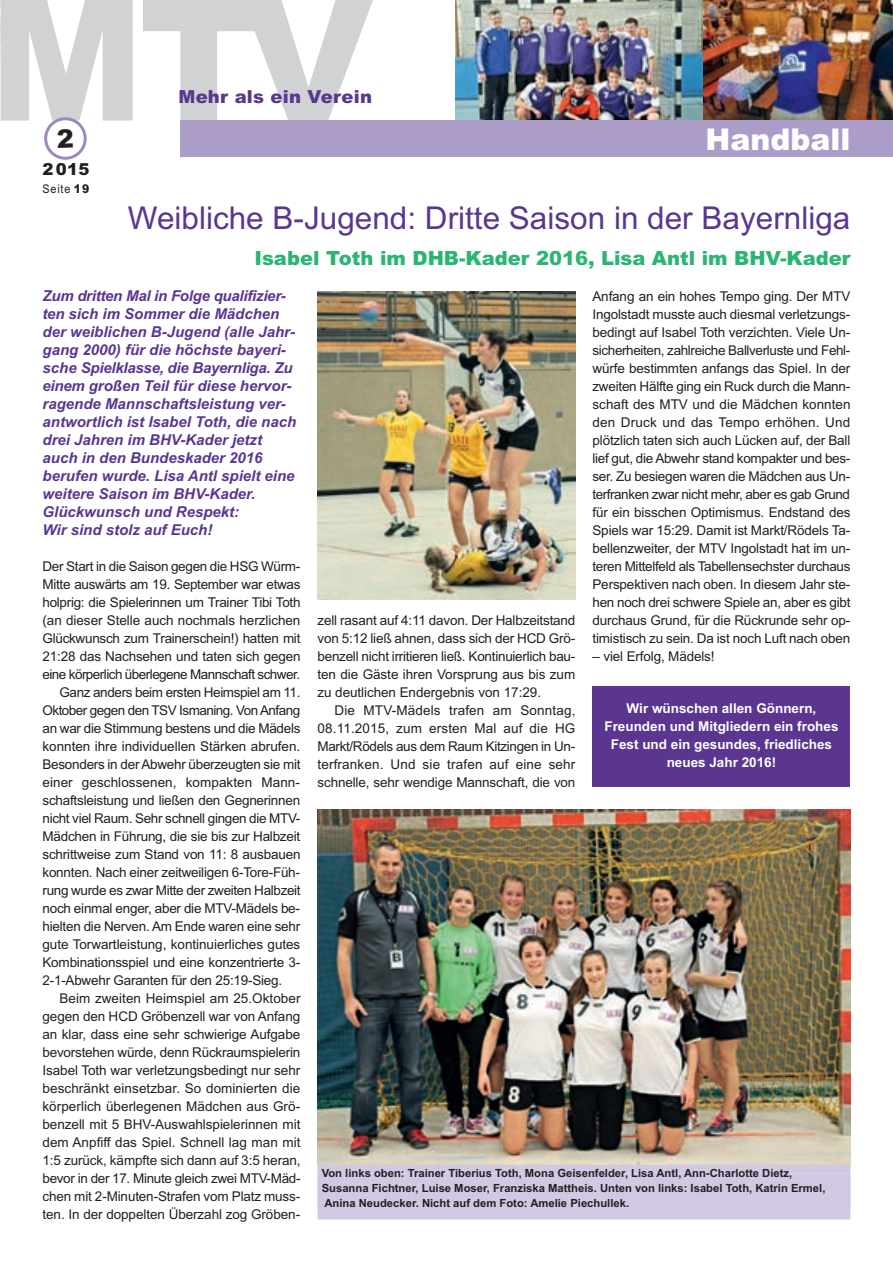
<style>
.page{position:relative;width:893px;height:1263px;background:#fff}
.page>*{position:absolute;margin:0;border:0;box-sizing:border-box;transform-origin:0 0}
.t1{font:31.5px "Arial";color:#5a3690}
.t2{font:900 30px "Arial";color:#fff}
.t3{font:900 19.5px "Arial";color:#2bb572}
.t4{font:900 18px "Arial";letter-spacing:.015em;color:#5a3690}
.t5{font:900 16.5px "Arial";color:#231f20}
.t6{font:italic 700 15px/18px "Arial";color:#5a3690}
.t7{font:13.5px/18px "Arial";letter-spacing:-.015em;color:#231f20;text-align:justify}
.t8{font:13.5px "Arial";letter-spacing:.005em;color:#231f20}
.t9{font:700 13.5px/18px "Arial";color:#fff;text-align:center}
.t10{font:13.5px "Arial";letter-spacing:-.04em;color:#231f20}
.t11{font:12px "Arial";letter-spacing:.075em;color:#231f20;scale:.9 1}
.t12{font:700 11.25px/15px "Arial";color:#231f20}
.s1{font-weight:900}
</style>
<div class="page">
<img style="left:703px;top:0;width:190px;height:121px">
<img style="left:455px;top:0;width:248px;height:121px">
<svg style="left:143px;top:0;width:234px;height:121px"></svg>
<div style="left:180px;top:121px;width:713px;height:36px;background:#ac9cc8"></div>
<img style="left:317px;top:292px;width:258px;height:307px">
<img style="left:317px;top:809px;width:533px;height:356px">
<div style="left:317px;top:1165px;width:533px;height:9px;background:#d1c8e1"></div>
<div style="left:317px;top:1174px;width:533px;height:15px;background:#d1c8e1"></div>
<div style="left:317px;top:1189px;width:533px;height:15px;background:#d1c8e1"></div>
<div style="left:317px;top:1204px;width:533px;height:15px;background:#d1c8e1"></div>
<div style="left:592px;top:687px;width:258px;height:100px;background:#5a3690"></div>
<svg style="left:0;top:0;width:133px;height:160px"></svg>
<p class="t5" style="left:43px;top:159px;width:48px">2015</p>
<p class="t11" style="left:42px;top:184px;width:54px">Seite <span class="s1">19</span></p>
<h3 class="t4" style="left:179px;top:85px;width:195px">Mehr als ein Verein</h3>
<h2 class="t2" style="left:705px;top:120px;width:147px">Handball</h2>
<h1 class="t1" style="left:128px;top:206px;width:724px">Weibliche B-Jugend: Dritte Saison in der Bayernliga</h1>
<h3 class="t3" style="left:254px;top:246px;width:597px">Isabel Toth im DHB-Kader 2016, Lisa Antl im BHV-Kader</h3>
<p class="t6" style="left:43px;top:288px;width:255px">Zum dritten Mal in Folge qualifizier&shy;ten sich im Sommer die Mädchen der weiblichen B-Jugend (alle Jahr&shy;gang 2000) für die höchste bayeri&shy;sche Spielklasse, die Bayernliga. Zu einem großen Teil für diese hervor&shy;ragende Mannschaftsleistung ver&shy;antwortlich ist Isabel Toth, die nach drei Jahren im BHV-Kader jetzt auch in den Bundeskader 2016 berufen wurde. Lisa Antl spielt eine weitere Saison im BHV-Kader.<br>Glückwunsch und Respekt:<br>Wir sind stolz auf Euch!</p>
<p class="t7" style="left:43px;top:558px;width:259px">Der Start in die Saison gegen die HSG Würm-</p>
<p class="t7" style="left:43px;top:576px;width:260px">Mitte auswärts am 19. September war etwas</p>
<p class="t7" style="left:43px;top:594px;width:260px">holprig: die Spielerinnen um Trainer Tibi Toth</p>
<p class="t7" style="left:43px;top:612px;width:259px">(an dieser Stelle auch nochmals herzlichen</p>
<p class="t7" style="left:43px;top:630px;width:259px">Glückwunsch zum Trainerschein!) hatten mit</p>
<p class="t7" style="left:43px;top:648px;width:259px">21:28 das Nachsehen und taten sich gegen</p>
<p class="t10" style="left:43px;top:669px;width:259px">eine körperlich überlegene Mannschaft schwer.</p>
<p class="t7" style="left:60px;top:684px;width:242px">Ganz anders beim ersten Heimspiel am 11.</p>
<p class="t10" style="left:43px;top:705px;width:259px">Oktober gegen den TSV Ismaning. Von Anfang</p>
<p class="t7" style="left:43px;top:720px;width:259px">an war die Stimmung bestens und die Mädels</p>
<p class="t7" style="left:43px;top:738px;width:259px">konnten ihre individuellen Stärken abrufen.</p>
<p class="t7" style="left:43px;top:756px;width:259px">Besonders in der Abwehr überzeugten sie mit</p>
<p class="t8" style="left:43px;top:777px;width:259px">einer geschlossenen, kompakten Mann-</p>
<p class="t7" style="left:43px;top:792px;width:259px">schaftsleistung und ließen den Gegnerinnen</p>
<p class="t7" style="left:43px;top:810px;width:259px">nicht viel Raum. Sehr schnell gingen die MTV-</p>
<p class="t7" style="left:43px;top:828px;width:259px">Mädchen in Führung, die sie bis zur Halbzeit</p>
<p class="t7" style="left:43px;top:846px;width:259px">schrittweise zum Stand von 11: 8 ausbauen</p>
<p class="t7" style="left:43px;top:864px;width:259px">konnten. Nach einer zeitweiligen 6-Tore-Füh-</p>
<p class="t7" style="left:43px;top:882px;width:260px">rung wurde es zwar Mitte der zweiten Halbzeit</p>
<p class="t7" style="left:43px;top:900px;width:259px">noch einmal enger, aber die MTV-Mädels be-</p>
<p class="t7" style="left:43px;top:918px;width:259px">hielten die Nerven. Am Ende waren eine sehr</p>
<p class="t7" style="left:43px;top:936px;width:259px">gute Torwartleistung, kontinuierliches gutes</p>
<p class="t7" style="left:43px;top:954px;width:259px">Kombinationsspiel und eine konzentrierte 3-</p>
<p class="t7" style="left:43px;top:972px;width:241px">2-1-Abwehr Garanten für den 25:19-Sieg.</p>
<p class="t8" style="left:60px;top:993px;width:243px">Beim zweiten Heimspiel am 25.Oktober</p>
<p class="t7" style="left:43px;top:1008px;width:259px">gegen den HCD Gröbenzell war von Anfang</p>
<p class="t7" style="left:43px;top:1026px;width:259px">an klar, dass eine sehr schwierige Aufgabe</p>
<p class="t7" style="left:43px;top:1044px;width:259px">bevorstehen würde, denn Rückraumspielerin</p>
<p class="t7" style="left:43px;top:1062px;width:259px">Isabel Toth war verletzungsbedingt nur sehr</p>
<p class="t8" style="left:43px;top:1083px;width:259px">beschränkt einsetzbar. So dominierten die</p>
<p class="t8" style="left:43px;top:1101px;width:259px">körperlich überlegenen Mädchen aus Grö-</p>
<p class="t7" style="left:43px;top:1116px;width:259px">benzell mit 5 BHV-Auswahlspielerinnen mit</p>
<p class="t7" style="left:43px;top:1134px;width:259px">dem Anpfiff das Spiel. Schnell lag man mit</p>
<p class="t7" style="left:43px;top:1152px;width:260px">1:5 zurück, kämpfte sich dann auf 3:5 heran,</p>
<p class="t7" style="left:43px;top:1170px;width:259px">bevor in der 17. Minute gleich zwei MTV-Mäd-</p>
<p class="t7" style="left:43px;top:1188px;width:259px">chen mit 2-Minuten-Strafen vom Platz muss-</p>
<p class="t7" style="left:43px;top:1206px;width:259px">ten. In der doppelten Überzahl zog Gröben-</p>
<p class="t7" style="left:592px;top:288px;width:260px">Anfang an ein hohes Tempo ging. Der MTV Ingolstadt musste auch diesmal verletzungs&shy;bedingt auf Isabel Toth verzichten. Viele Un&shy;sicherheiten, zahlreiche Ballverluste und Fehl&shy;würfe bestimmten anfangs das Spiel. In der zweiten Hälfte ging ein Ruck durch die Mann&shy;schaft des MTV und die Mädchen konnten den Druck und das Tempo erhöhen. Und plötzlich taten sich auch Lücken auf, der Ball lief gut, die Abwehr stand kompakter und bes&shy;ser. Zu besiegen waren die Mädchen aus Un&shy;terfranken zwar nicht mehr, aber es gab Grund für ein bisschen Optimismus. Endstand des Spiels war 15:29. Damit ist Markt/Rödels Ta&shy;bellenzweiter, der MTV Ingolstadt hat im un&shy;teren Mittelfeld als Tabellensechster durchaus Perspektiven nach oben. In diesem Jahr ste&shy;hen noch drei schwere Spiele an, aber es gibt durchaus Grund, für die Rückrunde sehr op&shy;timistisch zu sein. Da ist noch Luft nach oben</p>
<p class="t7" style="left:592px;top:648px;width:124px">– viel Erfolg, Mädels!</p>
<p class="t7" style="left:317px;top:612px;width:259px">zell rasant auf 4:11 davon. Der Halbzeitstand von 5:12 ließ ahnen, dass sich der HCD Grö&shy;benzell nicht irritieren ließ. Kontinuierlich bau&shy;ten die Gäste ihren Vorsprung aus bis zum zu deutlichen Endergebnis von 17:29.</p>
<p class="t7" style="left:317px;top:702px;width:259px;text-indent:17px">Die MTV-Mädels trafen am Sonntag, 08.11.2015, zum ersten Mal auf die HG Markt/Rödels aus dem Raum Kitzingen in Un&shy;terfranken. Und sie trafen auf eine sehr schnelle, sehr wendige Mannschaft, die von</p>
<p class="t9" style="left:604px;top:701px;width:236px">Wir wünschen allen Gönnern,<br>Freunden und Mitgliedern ein frohes<br>Fest und ein gesundes, friedliches neues Jahr 2016!</p>
<p class="t12" style="left:322px;top:1167px;width:505px">Von links oben: Trainer Tiberius Toth, Mona Geisenfelder, Lisa Antl, Ann-Charlotte Dietz,<br>Susanna Fichtner, Luise Moser, Franziska Mattheis. Unten von links: Isabel Toth, Katrin Ermel,<br>Anina Neudecker. Nicht auf dem Foto: Amelie Piechullek.</p>
</div>
